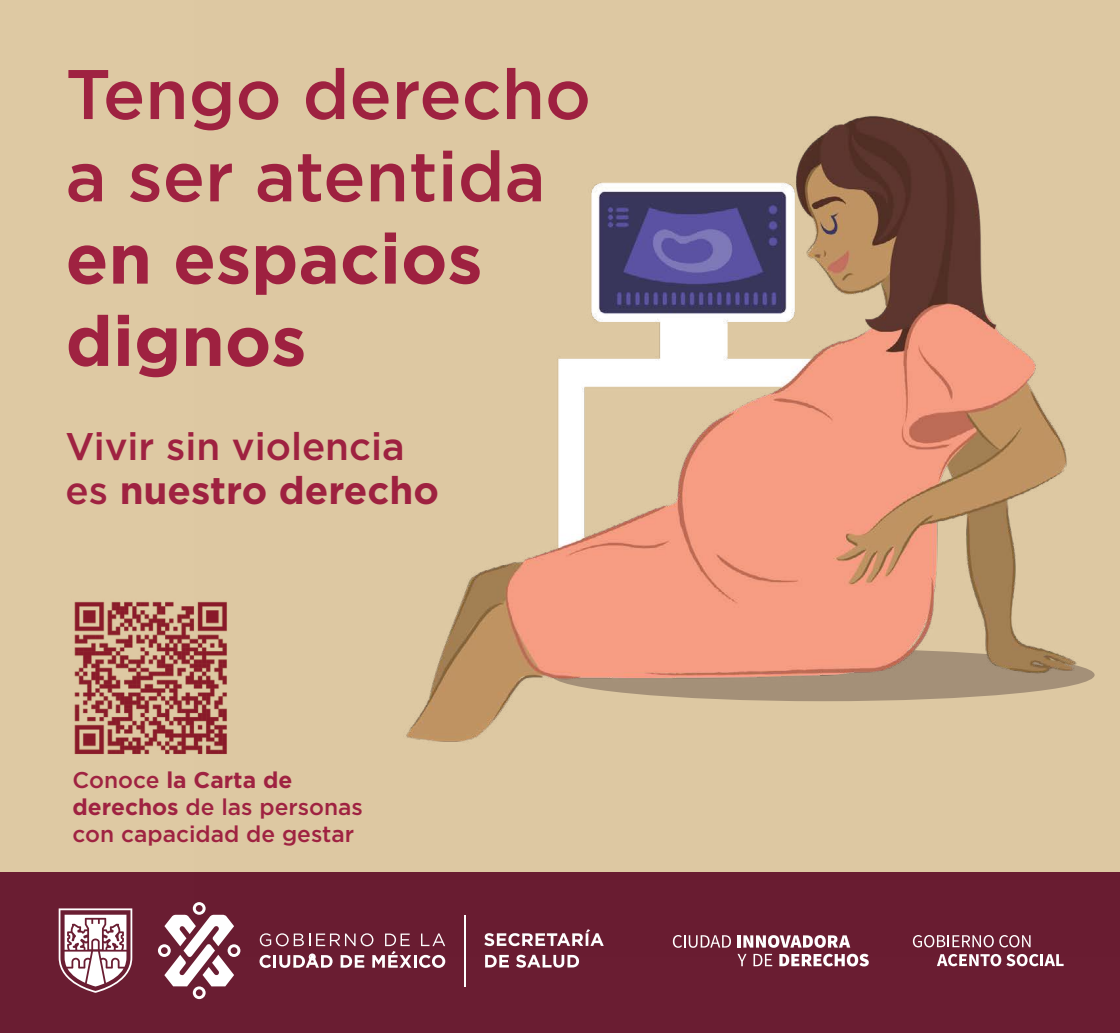
<style>
.page{position:relative;width:1120px;height:1033px;background:#fff}
.page>*{position:absolute;margin:0;border:0;box-sizing:border-box;transform-origin:0 0}
.t1{font:500 70px/82.2px "Gotham";color:#9f2241}
.t2{font:700 70px/82.2px "Gotham";color:#9f2241}
.t3{font:500 38.5px/43.8px "Gotham";color:#9f2241}
.t4{font:500 22.75px/27.1px "Gotham";color:#9f2241}
.s1{font-weight:700}
</style>
<div class="page">
<div style="left:0;top:0;width:1120px;height:903px;background:#dec9a3"></div>
<img style="left:74px;top:601px;width:120px;height:153px">
<div style="left:0;top:872px;width:1120px;height:160px;background:#6a1d32"></div>
<svg style="left:485px;top:956px;width:24px;height:11px"></svg>
<svg style="left:516px;top:956px;width:63px;height:11px"></svg>
<hr style="left:465px;top:914px;width:1px;height:72px;background:#fff">
<svg style="left:158px;top:905px;width:79px;height:94px"></svg>
<svg style="left:59px;top:908px;width:73px;height:84px"></svg>
<svg style="left:260px;top:956px;width:185px;height:11px"></svg>
<svg style="left:738px;top:956px;width:8px;height:10px"></svg>
<svg style="left:754px;top:956px;width:18px;height:10px"></svg>
<svg style="left:779px;top:956px;width:90px;height:10px"></svg>
<svg style="left:937px;top:956px;width:127px;height:10px"></svg>
<img style="left:194px;top:116px;width:901px;height:840px">
<h1 class="t1" style="left:66px;top:52px;width:527px">Tengo derecho a ser atentida</h1>
<h1 class="t2" style="left:66px;top:217px;width:418px">en espacios dignos</h1>
<h2 class="t3" style="left:66px;top:424px;width:375px">Vivir sin violencia es <span class="s1">nuestro derecho</span></h2>
<p class="t4" style="left:73px;top:765px;width:292px">Conoce <span class="s1">la Carta de derechos</span> de las personas con capacidad de gestar</p>
</div>
